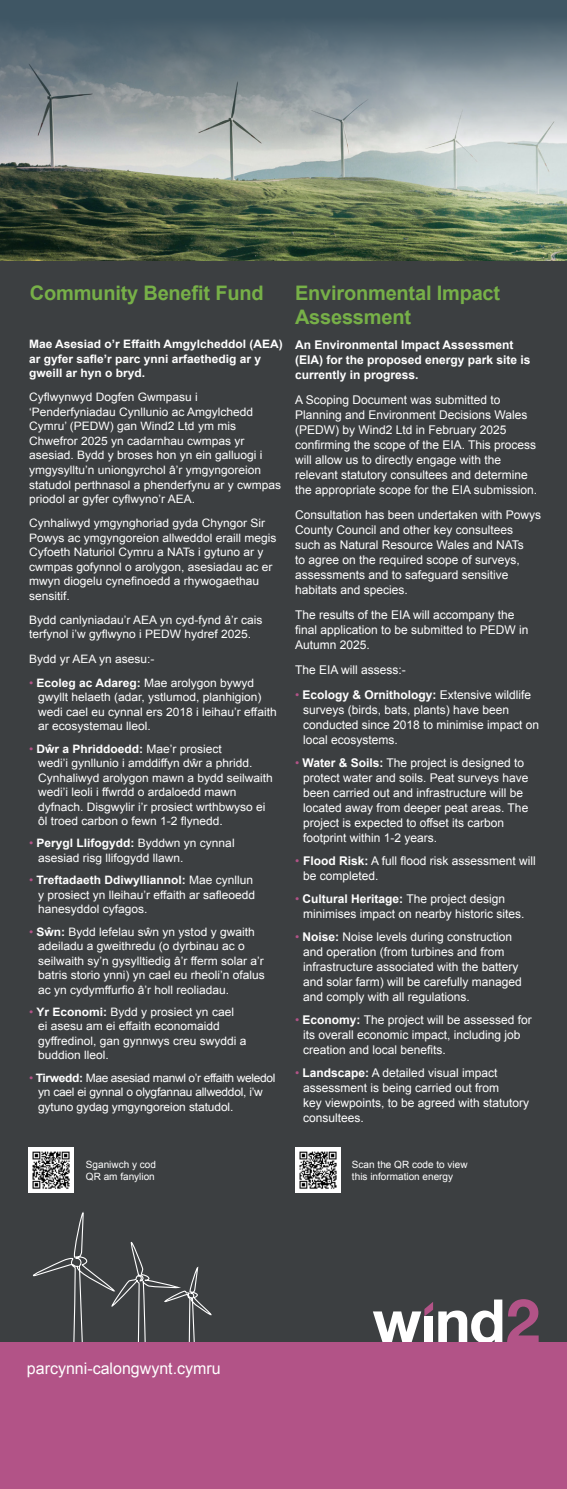
<style>
.page{position:relative;width:567px;height:1489px;background:#fff}
.page>*{position:absolute;margin:0;border:0;box-sizing:border-box;transform-origin:0 0}
.t1{font:700 20px/24px "Arial";letter-spacing:-.01em;color:#77b048}
.t2{font:16px "Arial";color:#fff}
.t3{font:12px/15px "Arial";color:#fff}
.t4{font:700 12px/15px "Arial";color:#fff}
.t5{font:11.6px/14.5px "Arial";color:#fff}
.t6{font:700 11.6px/14.5px "Arial";color:#fff}
.t7{font:11.6px/14.5px "Arial";letter-spacing:-.02em;color:#fff}
.t8{font:10px/12px "Arial";color:#fff}
.s1{color:#b25387}
.s2{font-weight:700}
.s3{font-weight:400;color:#b25387}
.s4{font-weight:400}
</style>
<div class="page">
<div style="left:0;top:0;width:567px;height:1488px;background:#3c3f41"></div>
<img style="left:28px;top:1147px;width:46px;height:45px">
<img style="left:295px;top:1147px;width:45px;height:45px">
<img style="left:0;top:163px;width:567px;height:97px">
<svg style="left:0;top:0;width:567px;height:163px;background:#849197"></svg>
<svg style="left:32px;top:1211px;width:507px;height:131px"></svg>
<div style="left:0;top:1342px;width:567px;height:146px;background:#b25387"></div>
<p class="t1" style="left:30px;top:282px;width:235px">Community Benefit Fund</p>
<p class="t1" style="left:295px;top:282px;width:207px">Environmental Impact<br>Assessment</p>
<p class="t6" style="left:29px;top:337px;width:255px">Mae Asesiad o’r Effaith Amgylcheddol (AEA) ar gyfer safle’r parc ynni arfaethedig ar y gweill ar hyn o bryd.</p>
<p class="t5" style="left:29px;top:390px;width:254px">Cyflwynwyd Dogfen Gwmpasu i ‘Penderfyniadau Cynllunio ac Amgylchedd Cymru’ (PEDW) gan Wind2 Ltd ym mis Chwefror 2025 yn cadarnhau cwmpas yr asesiad. Bydd y broses hon yn ein galluogi i ymgysylltu’n uniongyrchol â’r ymgyngoreion statudol perthnasol a phenderfynu ar y cwmpas priodol ar gyfer cyflwyno’r AEA.</p>
<p class="t5" style="left:29px;top:516px;width:249px">Cynhaliwyd ymgynghoriad gyda Chyngor Sir Powys ac ymgyngoreion allweddol eraill megis Cyfoeth Naturiol Cymru a NATs i gytuno ar y cwmpas gofynnol o arolygon, asesiadau ac er mwyn diogelu cynefinoedd a rhywogaethau sensitif.</p>
<p class="t5" style="left:29px;top:612px;width:235px">Bydd canlyniadau’r AEA yn cyd-fynd â’r cais terfynol i’w gyflwyno i PEDW hydref 2025.</p>
<p class="t5" style="left:29px;top:651px;width:127px">Bydd yr AEA yn asesu:-</p>
<p class="t5" style="left:29px;top:675px;width:227px"><span class="s1">•</span> <span class="s2">Ecoleg ac Adareg:</span> Mae arolygon bywyd</p>
<p class="t5" style="left:38px;top:690px;width:240px">gwyllt helaeth (adar, ystlumod, planhigion) wedi cael eu cynnal ers 2018 i leihau’r effaith ar ecosystemau lleol.</p>
<p class="t6" style="left:29px;top:741px;width:194px"><span class="s3">•</span> Dŵr a Phriddoedd: <span class="s4">Mae’r prosiect</span></p>
<p class="t5" style="left:38px;top:756px;width:236px">wedi’i gynllunio i amddiffyn dŵr a phridd.<br>Cynhaliwyd arolygon mawn a bydd seilwaith wedi’i leoli i ffwrdd o ardaloedd mawn dyfnach. Disgwylir i’r prosiect wrthbwyso ei ôl troed carbon o fewn 1-2 flynedd.</p>
<p class="t5" style="left:38px;top:836px;width:198px;text-indent:-9px"><span class="s1">•</span> <span class="s2">Perygl Llifogydd:</span> Byddwn yn cynnal asesiad risg llifogydd llawn.</p>
<p class="t5" style="left:38px;top:873px;width:219px;text-indent:-9px"><span class="s1">•</span> <span class="s2">Treftadaeth Ddiwylliannol:</span> Mae cynllun y prosiect yn lleihau’r effaith ar safleoedd hanesyddol cyfagos.</p>
<p class="t5" style="left:38px;top:924px;width:228px;text-indent:-9px"><span class="s1">•</span> <span class="s2">Sŵn:</span> Bydd lefelau sŵn yn ystod y gwaith adeiladu a gweithredu (o dyrbinau ac o seilwaith sy’n gysylltiedig â’r fferm solar a’r batris storio ynni) yn cael eu rheoli’n ofalus ac yn cydymffurfio â’r holl reoliadau.</p>
<p class="t5" style="left:38px;top:1004px;width:210px;text-indent:-9px"><span class="s1">•</span> <span class="s2">Yr Economi:</span> Bydd y prosiect yn cael<br>ei asesu am ei effaith economaidd gyffredinol, gan gynnwys creu swyddi a</p>
<p class="t5" style="left:38px;top:1048px;width:72px">buddion lleol.</p>
<p class="t7" style="left:38px;top:1070px;width:239px;text-indent:-9px"><span class="s1">•</span> <span class="s2">Tirwedd:</span> Mae asesiad manwl o’r effaith weledol yn cael ei gynnal o olygfannau allweddol, i’w gytuno gydag ymgyngoreion statudol.</p>
<p class="t4" style="left:295px;top:337px;width:237px">An Environmental Impact Assessment (EIA) for the proposed energy park site is currently in progress.</p>
<p class="t3" style="left:295px;top:392px;width:244px">A Scoping Document was submitted to Planning and Environment Decisions Wales (PEDW) by Wind2 Ltd in February 2025 confirming the scope of the EIA. This process will allow us to directly engage with the relevant statutory consultees and determine the appropriate scope for the EIA submission.</p>
<p class="t3" style="left:295px;top:507px;width:248px">Consultation has been undertaken with Powys County Council and other key consultees such as Natural Resource Wales and NATs<br>to agree on the required scope of surveys, assessments and to safeguard sensitive habitats and species.</p>
<p class="t3" style="left:295px;top:607px;width:235px">The results of the EIA will accompany the final application to be submitted to PEDW in<br>Autumn 2025.</p>
<p class="t3" style="left:295px;top:662px;width:112px">The EIA will assess:-</p>
<p class="t4" style="left:295px;top:687px;width:238px"><span class="s3">•</span> Ecology &amp; Ornithology: <span class="s4">Extensive wildlife</span></p>
<p class="t3" style="left:303px;top:702px;width:238px">surveys (birds, bats, plants) have been conducted since 2018 to minimise impact on local ecosystems.</p>
<p class="t3" style="left:303px;top:755px;width:227px;text-indent:-8px"><span class="s1">•</span> <span class="s2">Water &amp; Soils:</span> The project is designed to protect water and soils. Peat surveys have been carried out and infrastructure will be located away from deeper peat areas. The project is expected to offset its carbon footprint within 1-2 years.</p>
<p class="t3" style="left:303px;top:853px;width:234px;text-indent:-8px"><span class="s1">•</span> <span class="s2">Flood Risk:</span> A full flood risk assessment will be completed.</p>
<p class="t4" style="left:295px;top:891px;width:212px"><span class="s3">•</span> Cultural Heritage: <span class="s4">The project design</span></p>
<p class="t3" style="left:303px;top:906px;width:223px">minimises impact on nearby historic sites.</p>
<p class="t3" style="left:295px;top:929px;width:218px;text-align:center"><span class="s1">•</span> <span class="s2">Noise:</span> Noise levels during construction and operation (from turbines and from</p>
<p class="t3" style="left:303px;top:959px;width:220px">infrastructure associated with the battery and solar farm) will be carefully managed and comply with all regulations.</p>
<p class="t3" style="left:295px;top:1012px;width:238px"><span class="s1">•</span> <span class="s2">Economy:</span> The project will be assessed for</p>
<p class="t3" style="left:303px;top:1027px;width:219px">its overall economic impact, including job</p>
<p class="t3" style="left:303px;top:1042px;width:144px">creation and local benefits.</p>
<p class="t3" style="left:303px;top:1065px;width:228px;text-indent:-8px"><span class="s1">•</span> <span class="s2">Landscape:</span> A detailed visual impact assessment is being carried out from<br>key viewpoints, to be agreed with statutory consultees.</p>
<p class="t8" style="left:86px;top:1158px;width:72px">Sganiwch y cod<br>QR am fanylion</p>
<p class="t8" style="left:352px;top:1158px;width:117px">Scan the QR code to view this information energy</p>
<p class="t2" style="left:27px;top:1357px;width:195px">parcynni-calongwynt.cymru</p>
</div>
